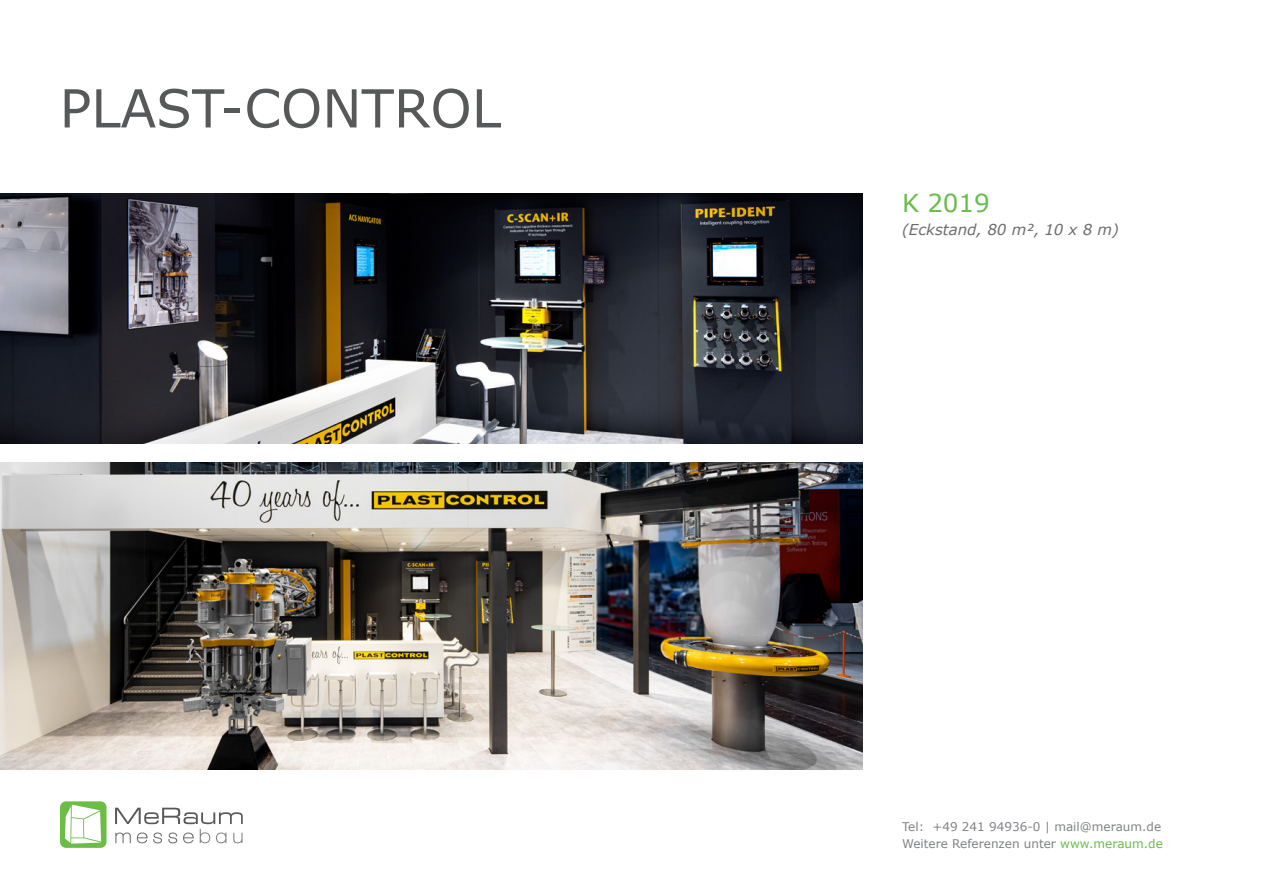
<style>
.page{position:relative;width:1263px;height:893px;background:#fff}
.page>*{position:absolute;margin:0;border:0;box-sizing:border-box;transform-origin:0 0}
.t1{font:52.5px "Verdana";color:#57585a}
.t2{font:24.75px "Verdana";color:#67bd4b}
.t3{font:italic 15px "Verdana";color:#6c6d70}
.t4{font:12px "Verdana";color:#808285}
.s1{color:#67bd4b}
</style>
<div class="page">
<div style="left:60px;top:801px;width:47px;height:47px;background:#6cbd45;border-radius:6px"></div>
<svg style="left:115px;top:808px;width:128px;height:35px"></svg>
<svg style="left:65px;top:805px;width:36px;height:39px"></svg>
<img style="left:0;top:462px;width:862px;height:308px">
<img style="left:0;top:193px;width:862px;height:250px">
<p class="t1" style="left:60px;top:72px;width:443px">PLAST-CONTROL</p>
<p class="t2" style="left:902px;top:186px;width:89px">K 2019</p>
<p class="t3" style="left:902px;top:219px;width:218px">(Eckstand, 80 m², 10 x 8 m)</p>
<p class="t4" style="left:902px;top:818px;width:261px">Tel: +49 241 94936-0 | mail@meraum.de</p>
<p class="t4" style="left:902px;top:836px;width:262px">Weitere Referenzen unter <span class="s1">www.meraum.de</span></p>
</div>
